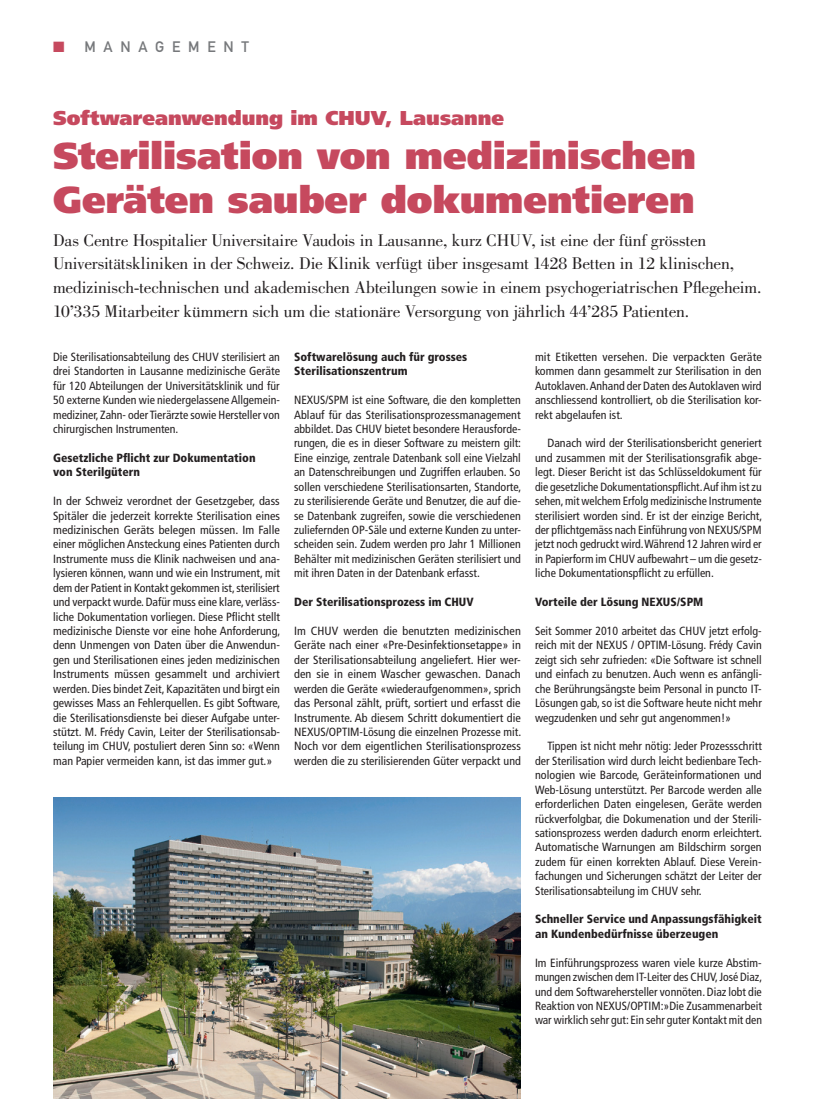
<style>
.page{position:relative;width:815px;height:1099px;background:#fff}
.page>*{position:absolute;margin:0;border:0;box-sizing:border-box;transform-origin:0 0}
.t1{font:900 37.5px/43.8px "Frutiger LT Std";letter-spacing:-.005em;color:#c6495e}
.t2{font:900 20px "Frutiger LT Std";color:#c6495e}
.t3{font:17.5px/23.8px "Bodoni Std";letter-spacing:-.015em;color:#231f20}
.t4{font:15px "DIN Mittelschrift Std";letter-spacing:.52em;color:#76787b}
.t5{font:condensed 11.88px/14.4px "Frutiger LT Std";color:#231f20;text-align:justify}
.t6{font:900 condensed 11.88px/14.4px "Frutiger LT Std";color:#231f20}
.s1{color:#c6495e}
</style>
<div class="page">
<img style="left:53px;top:797px;width:468px;height:301px">
<p class="t4" style="left:53px;top:38px;width:198px"><span class="s1">■</span> MANAGEMENT</p>
<h2 class="t2" style="left:53px;top:106px;width:452px">Softwareanwendung im CHUV, Lausanne</h2>
<h1 class="t1" style="left:53px;top:134px;width:645px">Sterilisation von medizinischen<br>Geräten sauber dokumentieren</h1>
<p class="t3" style="left:53px;top:228px;width:710px">Das Centre Hospitalier Universitaire Vaudois in Lausanne, kurz CHUV, ist eine der fünf grössten Universitätskliniken in der Schweiz. Die Klinik verfügt über insgesamt 1428 Betten in 12 klinischen, medizinisch-technischen und akademischen Abteilungen sowie in einem psychogeriatrischen Pflegeheim.<br>10’335 Mitarbeiter kümmern sich um die stationäre Versorgung von jährlich 44’285 Patienten.</p>
<p class="t6" style="left:294px;top:349px;width:175px">Softwarelösung auch für grosses<br>Sterilisationszentrum</p>
<p class="t5" style="left:294px;top:393px;width:229px">NEXUS/SPM ist eine Software, die den kompletten Ablauf für das Sterilisationsprozessmanagement abbildet. Das CHUV bietet besondere Herausforde&shy;rungen, die es in dieser Software zu meistern gilt:<br>Eine einzige, zentrale Datenbank soll eine Vielzahl an Datenschreibungen und Zugriffen erlauben. So sollen verschiedene Sterilisationsarten, Standorte, zu sterilisierende Geräte und Benutzer, die auf die&shy;se Datenbank zugreifen, sowie die verschiedenen zuliefernden OP-Säle und externe Kunden zu unter&shy;scheiden sein. Zudem werden pro Jahr 1 Millionen Behälter mit medizinischen Geräten sterilisiert und mit ihren Daten in der Datenbank erfasst.</p>
<p class="t6" style="left:294px;top:594px;width:181px">Der Sterilisationsprozess im CHUV</p>
<p class="t5" style="left:294px;top:623px;width:229px">Im CHUV werden die benutzten medizinischen Geräte nach einer «Pre-Desinfektionsetappe» in der Sterilisationsabteilung angeliefert. Hier wer&shy;den sie in einem Wascher gewaschen. Danach werden die Geräte «wiederaufgenommen», sprich das Personal zählt, prüft, sortiert und erfasst die Instrumente. Ab diesem Schritt dokumentiert die NEXUS/OPTIM-Lösung die einzelnen Prozesse mit.<br>Noch vor dem eigentlichen Sterilisationsprozess werden die zu sterilisierenden Güter verpackt und</p>
<p class="t5" style="left:53px;top:350px;width:228px">Die Sterilisationsabteilung des CHUV sterilisiert an drei Standorten in Lausanne medizinische Geräte für 120 Abteilungen der Universitätsklinik und für 50 externe Kunden wie niedergelassene Allgemein&shy;mediziner, Zahn- oder Tierärzte sowie Hersteller von chirurgischen Instrumenten.</p>
<p class="t6" style="left:53px;top:450px;width:204px">Gesetzliche Pflicht zur Dokumentation von Sterilgütern</p>
<p class="t5" style="left:53px;top:494px;width:229px">In der Schweiz verordnet der Gesetzgeber, dass Spitäler die jederzeit korrekte Sterilisation eines medizinischen Geräts belegen müssen. Im Falle einer möglichen Ansteckung eines Patienten durch Instrumente muss die Klinik nachweisen und ana&shy;lysieren können, wann und wie ein Instrument, mit dem der Patient in Kontakt gekommen ist, sterilisiert und verpackt wurde. Dafür muss eine klare, verläss&shy;liche Dokumentation vorliegen. Diese Pflicht stellt medizinische Dienste vor eine hohe Anforderung, denn Unmengen von Daten über die Anwendun&shy;gen und Sterilisationen eines jeden medizinischen Instruments müssen gesammelt und archiviert werden. Dies bindet Zeit, Kapazitäten und birgt ein gewisses Mass an Fehlerquellen. Es gibt Software, die Sterilisationsdienste bei dieser Aufgabe unter&shy;stützt. M. Frédy Cavin, Leiter der Sterilisationsab&shy;teilung im CHUV, postuliert deren Sinn so: «Wenn man Papier vermeiden kann, ist das immer gut.»</p>
<p class="t5" style="left:535px;top:350px;width:228px">mit Etiketten versehen. Die verpackten Geräte kommen dann gesammelt zur Sterilisation in den Autoklaven. Anhand der Daten des Autoklaven wird anschliessend kontrolliert, ob die Sterilisation kor&shy;rekt abgelaufen ist.</p>
<p class="t5" style="left:535px;top:436px;width:229px;text-indent:12px">Danach wird der Sterilisationsbericht generiert und zusammen mit der Sterilisationsgrafik abge&shy;legt. Dieser Bericht ist das Schlüsseldokument für die gesetzliche Dokumentationspflicht. Auf ihm ist zu sehen, mit welchem Erfolg medizinische Instrumente sterilisiert worden sind. Er ist der einzige Bericht, der pflichtgemäss nach Einführung von NEXUS/SPM jetzt noch gedruckt wird. Während 12 Jahren wird er in Papierform im CHUV aufbewahrt – um die gesetz&shy;liche Dokumentationspflicht zu erfüllen.</p>
<p class="t6" style="left:535px;top:594px;width:170px">Vorteile der Lösung NEXUS/SPM</p>
<p class="t5" style="left:535px;top:623px;width:228px">Seit Sommer 2010 arbeitet das CHUV jetzt erfolg&shy;reich mit der NEXUS / OPTIM-Lösung. Frédy Cavin zeigt sich sehr zufrieden: «Die Software ist schnell und einfach zu benutzen. Auch wenn es anfängli&shy;che Berührungsängste beim Personal in puncto IT-Lösungen gab, so ist die Software heute nicht mehr wegzudenken und sehr gut angenommen!»</p>
<p class="t5" style="left:535px;top:739px;width:229px;text-indent:12px">Tippen ist nicht mehr nötig: Jeder Prozessschritt der Sterilisation wird durch leicht bedienbare Tech&shy;nologien wie Barcode, Geräteinformationen und Web-Lösung unterstützt. Per Barcode werden alle erforderlichen Daten eingelesen, Geräte werden rückverfolgbar, die Dokumenation und der Sterili&shy;sationsprozess werden dadurch enorm erleichtert.<br>Automatische Warnungen am Bildschirm sorgen zudem für einen korrekten Ablauf. Diese Verein&shy;fachungen und Sicherungen schätzt der Leiter der Sterilisationsabteilung im CHUV sehr.</p>
<p class="t6" style="left:535px;top:912px;width:228px">Schneller Service und Anpassungsfähigkeit an Kundenbedürfnisse überzeugen</p>
<p class="t5" style="left:535px;top:955px;width:229px">Im Einführungsprozess waren viele kurze Abstim&shy;mungen zwischen dem IT-Leiter des CHUV, José Diaz, und dem Softwarehersteller vonnöten. Diaz lobt die Reaktion von NEXUS/OPTIM:»Die Zusammenarbeit war wirklich sehr gut: Ein sehr guter Kontakt mit den</p>
</div>
